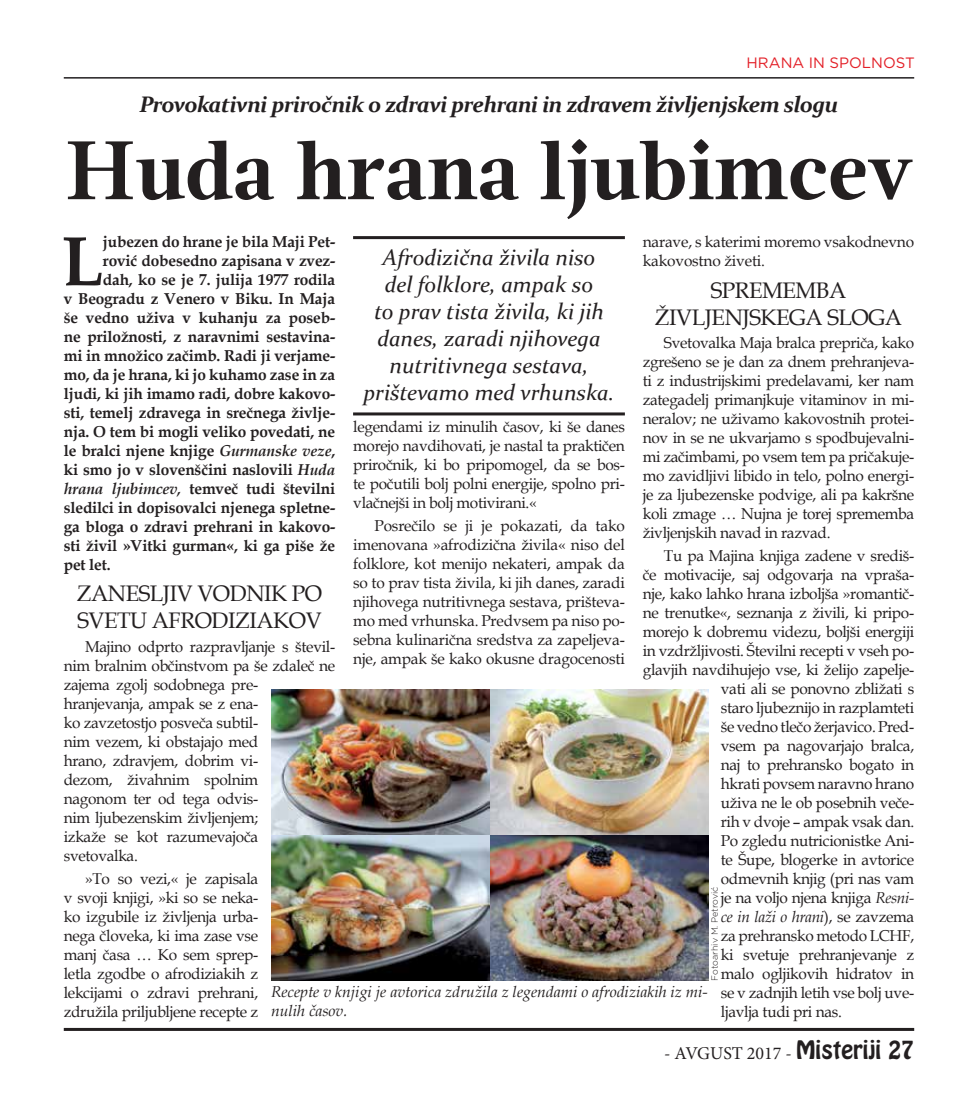
<style>
.page{position:relative;width:978px;height:1106px;background:#fff}
.page>*{position:absolute;margin:0;border:0;box-sizing:border-box;transform-origin:0 0}
.t1{font:700 82.5px "Magneta";color:#231f20}
.t2{font:700 70.2px "Book Antiqua";color:#231f20}
.t3{font:italic 22.5px/27px "Constantia";color:#231f20;text-align:center}
.t4{font:italic 700 22.5px "Constantia";letter-spacing:-.03em;color:#231f20}
.t5{font:22.5px/27px "Book Antiqua";letter-spacing:-.02em;color:#231f20}
.t6{font:18px "Minion Pro";color:#231f20}
.t7{font:15.75px/18.9px "Book Antiqua";letter-spacing:-.02em;color:#231f20;text-align:justify}
.t8{font:700 15.75px "Book Antiqua";letter-spacing:-.01em;color:#231f20}
.t9{font:italic 15.75px/18.9px "Book Antiqua";color:#231f20}
.t10{font:italic 15.75px "Book Antiqua";letter-spacing:-.02em;color:#231f20}
.t11{font:15px "Gotham";color:#e31f27}
.t12{font:300 9px "Gotham";color:#231f20}
.s1{font-style:italic}
.s2{font-style:normal}
.s3{font-family:"Hobo Std";font-size:22.5px}
</style>
<div class="page">
<hr style="left:64px;top:77px;width:850px;height:2px;background:#231f20">
<hr style="left:64px;top:1027px;width:850px;height:3px;background:#231f20">
<hr style="left:353px;top:236px;width:272px;height:3px;background:#231f20">
<hr style="left:353px;top:412px;width:272px;height:3px;background:#231f20">
<img style="left:271px;top:689px;width:437px;height:291px">
<p class="t11" style="left:747px;top:53px;width:170px">HRANA IN SPOLNOST</p>
<h3 class="t4" style="left:139px;top:88px;width:701px">Provokativni priročnik o zdravi prehrani in zdravem življenjskem slogu</h3>
<h1 class="t1" style="left:65px;top:112px;width:849px">Huda hrana ljubimcev</h1>
<h2 class="t2" style="left:61px;top:213px;width:44px">L</h2>
<p class="t8" style="left:103px;top:231px;width:234px">jubezen do hrane je bila Maji Pet-</p>
<p class="t7" style="left:643px;top:232px;width:273px">narave, s katerimi moremo vsakodnevno kakovostno živeti.</p>
<h3 class="t5" style="left:655px;top:276px;width:248px;text-align:center">SPREMEMBA<br>ŽIVLJENJSKEGA SLOGA</h3>
<p class="t7" style="left:643px;top:333px;width:273px;text-indent:21px">Svetovalka Maja bralca prepriča, kako zgrešeno se je dan za dnem prehranjeva&shy;ti z industrijskimi predelavami, ker nam zategadelj primanjkuje vitaminov in mi&shy;neralov; ne uživamo kakovostnih protei&shy;nov in se ne ukvarjamo s spodbujevalni&shy;mi začimbami, po vsem tem pa pričakuje&shy;mo zavidljivi libido in telo, polno energi&shy;je za ljubezenske podvige, ali pa kakršne koli zmage … Nujna je torej sprememba življenjskih navad in razvad.</p>
<p class="t7" style="left:664px;top:546px;width:252px">Tu pa Majina knjiga zadene v središ-</p>
<p class="t7" style="left:643px;top:565px;width:273px">če motivacije, saj odgovarja na vpraša-</p>
<p class="t7" style="left:643px;top:584px;width:273px">nje, kako lahko hrana izboljša »romantič-</p>
<p class="t7" style="left:643px;top:603px;width:273px">ne trenutke«, seznanja z živili, ki pripo-</p>
<p class="t7" style="left:643px;top:622px;width:273px">morejo k dobremu videzu, boljši energiji</p>
<p class="t7" style="left:643px;top:641px;width:273px">in vzdržljivosti. Številni recepti v vseh po-</p>
<p class="t7" style="left:643px;top:660px;width:273px">glavjih navdihujejo vse, ki želijo zapelje-</p>
<p class="t7" style="left:721px;top:679px;width:195px">vati ali se ponovno zbližati s</p>
<p class="t7" style="left:721px;top:698px;width:195px">staro ljubeznijo in razplamteti</p>
<p class="t7" style="left:721px;top:716px;width:195px">še vedno tlečo žerjavico. Pred-</p>
<p class="t7" style="left:721px;top:735px;width:195px">vsem pa nagovarjajo bralca,</p>
<p class="t7" style="left:721px;top:754px;width:195px">naj to prehransko bogato in</p>
<p class="t7" style="left:721px;top:773px;width:195px">hkrati povsem naravno hrano</p>
<p class="t7" style="left:721px;top:792px;width:195px">uživa ne le ob posebnih veče-</p>
<p class="t7" style="left:721px;top:811px;width:195px">rih v dvoje – ampak vsak dan.</p>
<p class="t7" style="left:721px;top:830px;width:195px">Po zgledu nutricionistke Ani-</p>
<p class="t7" style="left:721px;top:849px;width:195px">te Šupe, blogerke in avtorice</p>
<p class="t7" style="left:721px;top:868px;width:195px">odmevnih knjig (pri nas vam</p>
<p class="t7" style="left:721px;top:887px;width:195px">je na voljo njena knjiga <span class="s1">Resni-</span></p>
<p class="t10" style="left:721px;top:905px;width:195px">ce in laži o hrani<span class="s2">), se zavzema</span></p>
<p class="t7" style="left:721px;top:925px;width:195px">za prehransko metodo LCHF,</p>
<p class="t7" style="left:721px;top:944px;width:195px">ki svetuje prehranjevanje z</p>
<p class="t7" style="left:721px;top:963px;width:195px">malo ogljikovih hidratov in</p>
<p class="t7" style="left:721px;top:982px;width:195px">se v zadnjih letih vse bolj uve-</p>
<p class="t7" style="left:721px;top:1001px;width:122px">ljavlja tudi pri nas.</p>
<h3 class="t3" style="left:364px;top:242px;width:252px">Afrodizična živila niso<br>del folklore, ampak so<br>to prav tista živila, ki jih danes, zaradi njihovega nutritivnega sestava, prištevamo med vrhunska.</h3>
<p class="t8" style="left:103px;top:250px;width:234px">rović dobesedno zapisana v zvez-</p>
<p class="t8" style="left:103px;top:269px;width:234px">dah, ko se je 7. julija 1977 rodila</p>
<p class="t8" style="left:64px;top:288px;width:273px">v Beogradu z Venero v Biku. In Maja</p>
<p class="t8" style="left:64px;top:307px;width:273px">še vedno uživa v kuhanju za poseb-</p>
<p class="t8" style="left:64px;top:326px;width:273px">ne priložnosti, z naravnimi sestavina-</p>
<p class="t8" style="left:64px;top:345px;width:273px">mi in množico začimb. Radi ji verjame-</p>
<p class="t8" style="left:64px;top:364px;width:273px">mo, da je hrana, ki jo kuhamo zase in za</p>
<p class="t8" style="left:64px;top:383px;width:273px">ljudi, ki jih imamo radi, dobre kakovo-</p>
<p class="t8" style="left:64px;top:402px;width:273px">sti, temelj zdravega in srečnega življe-</p>
<p class="t8" style="left:64px;top:421px;width:273px">nja. O tem bi mogli veliko povedati, ne</p>
<p class="t8" style="left:64px;top:440px;width:273px">le bralci njene knjige <span class="s1">Gurmanske veze</span>,</p>
<p class="t8" style="left:64px;top:459px;width:273px">ki smo jo v slovenščini naslovili <span class="s1">Huda</span></p>
<p class="t8" style="left:64px;top:478px;width:273px"><span class="s1">hrana ljubimcev,</span> temveč tudi številni</p>
<p class="t8" style="left:64px;top:497px;width:273px">sledilci in dopisovalci njenega spletne-</p>
<p class="t8" style="left:64px;top:516px;width:273px">ga bloga o zdravi prehrani in kakovo-</p>
<p class="t8" style="left:64px;top:535px;width:273px">sti živil »Vitki gurman«, ki ga piše že</p>
<p class="t8" style="left:64px;top:554px;width:48px">pet let.</p>
<h3 class="t5" style="left:77px;top:579px;width:247px">ZANESLJIV VODNIK PO<br>SVETU AFRODIZIAKOV</h3>
<p class="t7" style="left:64px;top:636px;width:273px;text-align:left;text-indent:21px">Majino odprto razpravljanje s števil&shy;nim bralnim občinstvom pa še zdaleč ne zajema zgolj sodobnega pre&shy;hranjevanja, ampak se z ena-<br>ko zavzetostjo posveča subtil-<br>nim vezem, ki obstajajo med<br>hrano, zdravjem, dobrim vi-<br>dezom, živahnim spolnim<br>nagonom ter od tega odvis-<br>nim ljubezenskim življenjem;<br>izkaže se kot razumevajoča svetovalka.</p>
<p class="t7" style="left:64px;top:868px;width:196px;text-indent:21px">»To so vezi,« je zapisala v svoji knjigi, »ki so se neka&shy;ko izgubile iz življenja urba&shy;nega človeka, ki ima zase vse manj časa … Ko sem sprep&shy;letla zgodbe o afrodiziakih z lekcijami o zdravi prehrani, združila priljubljene recepte z</p>
<p class="t7" style="left:353px;top:417px;width:273px">legendami iz minulih časov, ki še danes morejo navdihovati, je nastal ta praktičen priročnik, ki bo pripomogel, da se bos&shy;te počutili bolj polni energije, spolno pri&shy;vlačnejši in bolj motivirani.«</p>
<p class="t7" style="left:353px;top:516px;width:273px;text-indent:21px">Posrečilo se ji je pokazati, da tako imenovana »afrodizična živila« niso del folklore, kot menijo nekateri, ampak da so to prav tista živila, ki jih danes, zaradi njihovega nutritivnega sestava, prišteva&shy;mo med vrhunska. Predvsem pa niso po&shy;sebna kulinarična sredstva za zapeljeva&shy;nje, ampak še kako okusne dragocenosti</p>
<p class="t12" style="left:709px;top:980px;width:96px;rotate:-90deg">Fotoarhiv M. Petrović</p>
<p class="t9" style="left:271px;top:982px;width:438px">Recepte v knjigi je avtorica združila z legendami o afrodiziakih iz mi&shy;nulih časov.</p>
<p class="t6" style="left:664px;top:1040px;width:252px">- AVGUST 2017 - <span class="s3">Misteriji 27</span></p>
</div>
